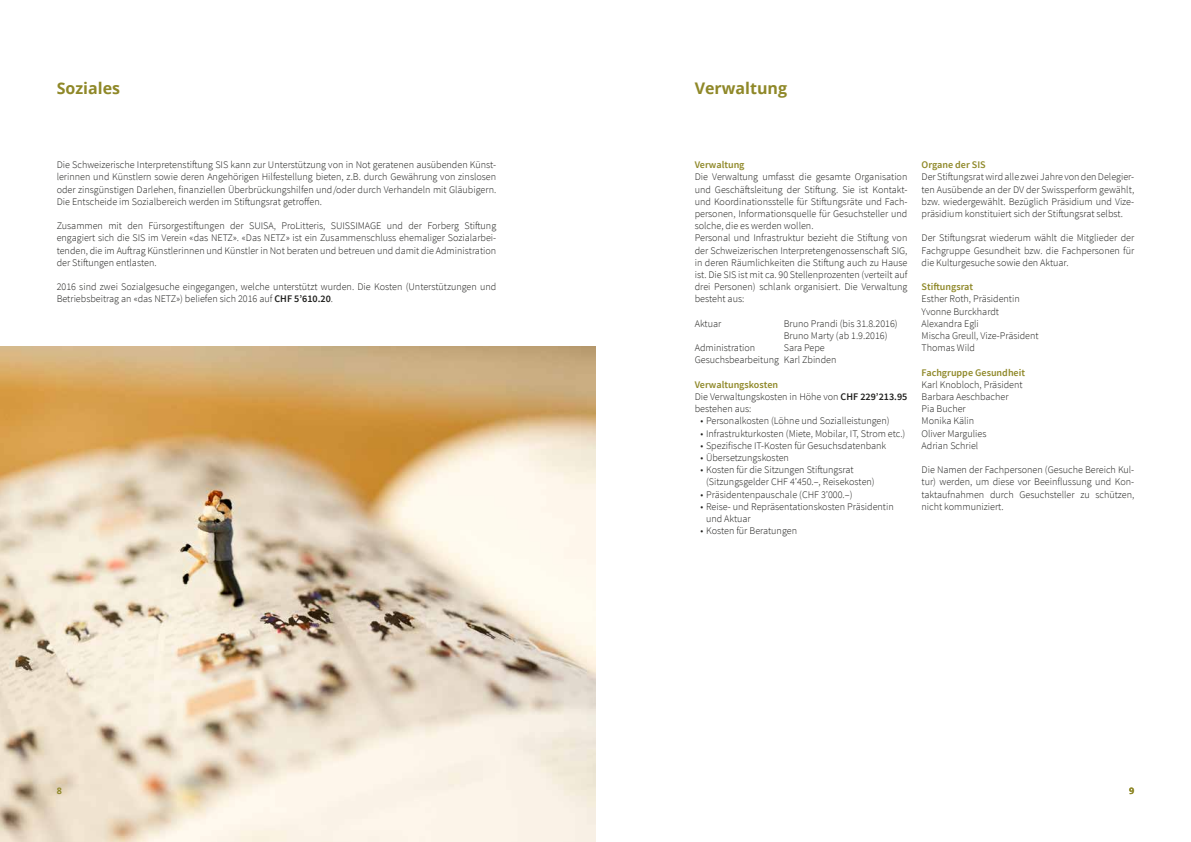
<style>
.page{position:relative;width:1191px;height:842px;background:#fff}
.page>*{position:absolute;margin:0;border:0;box-sizing:border-box;transform-origin:0 0}
.t1{font:700 16px "Open Sans";color:#8f8828}
.t2{font:300 10.1px/12.2px "Source Sans Pro";color:#1d1d1b}
.t3{font:600 10.1px "Source Sans Pro";color:#8f8828}
.t4{font:700 9px "Open Sans";color:#8f8828}
.s1{font-weight:600}
.s2{font-weight:600;color:#8f8828}
</style>
<div class="page">
<img style="left:0;top:347px;width:595px;height:495px">
<h1 class="t1" style="left:57px;top:77px;width:65px">Soziales</h1>
<p class="t2" style="left:57px;top:159px;width:441px;text-align:justify">Die Schweizerische Interpretenstiftung SIS kann zur Unterstützung von in Not geratenen ausübenden Künst&shy;lerinnen und Künstlern sowie deren Angehörigen Hilfestellung bieten, z.B. durch Gewährung von zinslosen oder zinsgünstigen Darlehen, finanziellen Überbrückungshilfen und/oder durch Verhandeln mit Gläubigern.<br>Die Entscheide im Sozialbereich werden im Stiftungsrat getroffen.</p>
<p class="t2" style="left:57px;top:220px;width:441px;text-align:justify">Zusammen mit den Fürsorgestiftungen der SUISA, ProLitteris, SUISSIMAGE und der Forberg Stiftung engagiert sich die SIS im Verein «das NETZ». «Das NETZ» ist ein Zusammenschluss ehemaliger Sozialarbei&shy;tenden, die im Auftrag Künstlerinnen und Künstler in Not beraten und betreuen und damit die Administration der Stiftungen entlasten.</p>
<p class="t2" style="left:57px;top:281px;width:441px">2016 sind zwei Sozialgesuche eingegangen, welche unterstützt wurden. Die Kosten (Unterstützungen und<br>Betriebsbeitrag an «das NETZ») beliefen sich 2016 auf <span class="s1">CHF 5’610.20</span>.</p>
<h1 class="t1" style="left:694px;top:77px;width:94px">Verwaltung</h1>
<p class="t3" style="left:694px;top:158px;width:51px">Verwaltung</p>
<p class="t2" style="left:694px;top:171px;width:214px">Die Verwaltung umfasst die gesamte Organisation und Geschäftsleitung der Stiftung. Sie ist Kontakt&shy;und Koordinationsstelle für Stiftungsräte und Fach&shy;personen, Informationsquelle für Gesuchsteller und solche, die es werden wollen.<br>Personal und Infrastruktur bezieht die Stiftung von der Schweizerischen Interpretengenossenschaft SIG, in deren Räumlichkeiten die Stiftung auch zu Hause ist. Die SIS ist mit ca. 90 Stellenprozenten (verteilt auf drei Personen) schlank organisiert. Die Verwaltung besteht aus:</p>
<p class="t2" style="left:694px;top:317px;width:28px">Aktuar</p>
<p class="t2" style="left:783px;top:317px;width:115px">Bruno Prandi (bis 31.8.2016)<br>Bruno Marty (ab 1.9.2016)</p>
<p class="t2" style="left:694px;top:342px;width:62px">Administration</p>
<p class="t2" style="left:694px;top:342px;width:143px;text-indent:89px">Sara Pepe<br>Gesuchsbearbeitung Karl Zbinden</p>
<p class="t2" style="left:694px;top:378px;width:214px"><span class="s2">Verwaltungskosten<br></span>Die Verwaltungskosten in Höhe von <span class="s1">CHF 229’213.95 </span>bestehen aus:</p>
<p class="t2" style="left:700px;top:415px;width:191px">• Personalkosten (Löhne und Sozialleistungen)</p>
<p class="t2" style="left:700px;top:427px;width:206px">• Infrastrukturkosten (Miete, Mobilar, IT, Strom etc.)</p>
<p class="t2" style="left:700px;top:439px;width:187px">• Spezifische IT-Kosten für Gesuchsdatenbank</p>
<p class="t2" style="left:700px;top:452px;width:93px">• Übersetzungskosten   </p>
<p class="t2" style="left:706px;top:464px;width:170px;text-indent:-6px">• Kosten für die Sitzungen Stiftungsrat (Sitzungsgelder CHF 4’450.–, Reisekosten)</p>
<p class="t2" style="left:700px;top:488px;width:154px">• Präsidentenpauschale (CHF 3’000.–)</p>
<p class="t2" style="left:706px;top:500px;width:189px;text-indent:-6px">• Reise- und Repräsentationskosten Präsidentin und Aktuar</p>
<p class="t2" style="left:700px;top:525px;width:98px">• Kosten für Beratungen</p>
<p class="t3" style="left:921px;top:158px;width:66px">Organe der SIS</p>
<p class="t2" style="left:921px;top:171px;width:214px;text-align:justify">Der Stiftungsrat wird alle zwei Jahre von den Delegier&shy;ten Ausübende an der DV der Swissperform gewählt, bzw. wiedergewählt. Bezüglich Präsidium und Vize&shy;präsidium konstituiert sich der Stiftungsrat selbst.</p>
<p class="t2" style="left:921px;top:232px;width:214px;text-align:justify">Der Stiftungsrat wiederum wählt die Mitglieder der Fachgruppe Gesundheit bzw. die Fachpersonen für die Kulturgesuche sowie den Aktuar.</p>
<p class="t3" style="left:921px;top:280px;width:53px">Stiftungsrat</p>
<p class="t2" style="left:921px;top:293px;width:119px">Esther Roth, Präsidentin<br>Yvonne Burckhardt<br>Alexandra Egli<br>Mischa Greull, Vize-Präsident<br>Thomas Wild</p>
<p class="t3" style="left:921px;top:366px;width:105px">Fachgruppe Gesundheit</p>
<p class="t2" style="left:921px;top:378px;width:103px">Karl Knobloch, Präsident<br>Barbara Aeschbacher<br>Pia Bucher<br>Monika Kälin<br>Oliver Margulies<br>Adrian Schriel</p>
<p class="t2" style="left:921px;top:464px;width:214px;text-align:justify">Die Namen der Fachpersonen (Gesuche Bereich Kul&shy;tur) werden, um diese vor Beeinflussung und Kon&shy;taktaufnahmen durch Gesuchsteller zu schützen, nicht kommuniziert.</p>
<p class="t4" style="left:57px;top:784px;width:7px">8</p>
<p class="t4" style="left:1129px;top:784px;width:7px">9</p>
</div>
